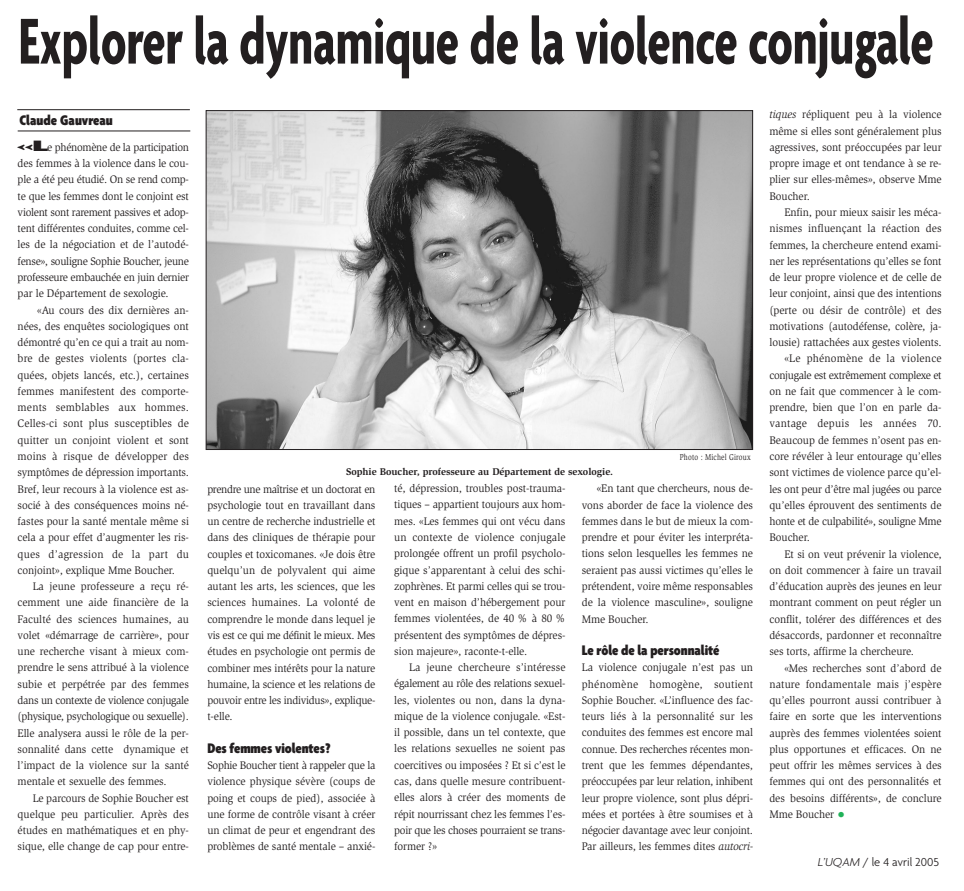
<style>
.page{position:relative;width:964px;height:891px;background:#fff}
.page>*{position:absolute;margin:0;border:0;box-sizing:border-box;transform-origin:0 0}
.t1{font:700 condensed 70px "Agenda";color:#231f20;scale:.8 1}
.t2{font:900 condensed 15px "Agenda";letter-spacing:-.005em;color:#231f20}
.t3{font:300 12.5px "Agenda";color:#231f20}
.t4{font:11.25px/16.2px "Slimbach";letter-spacing:-.005em;color:#231f20;text-align:justify;scale:.95 1}
.t5{font:11.25px "Slimbach";letter-spacing:.02em;color:#231f20;scale:.95 1}
.t6{font:11.25px "Slimbach";letter-spacing:-.03em;color:#231f20;scale:.95 1}
.t7{font:11.25px "Slimbach";letter-spacing:.015em;color:#231f20;scale:.95 1}
.t8{font:700 10px "Slimbach";color:#231f20}
.t9{font:8.75px "Slimbach";letter-spacing:.025em;color:#231f20;scale:.8 1}
.s1{font-family:"Agenda";font-weight:900;font-stretch:condensed;font-size:16.25px}
.s2{font-style:italic}
.s3{font-size:15px;color:#21b259}
</style>
<div class="page">
<img style="left:208px;top:112px;width:542px;height:335px">
<hr style="left:17px;top:109px;width:173px;height:1px;background:#231f20">
<hr style="left:18px;top:131px;width:172px;height:1px;background:#231f20">
<h1 class="t1" style="left:19px;top:15px;width:1145px">Explorer la dynamique de la violence conjugale</h1>
<h2 class="t2" style="left:19px;top:115px;width:95px">Claude Gauvreau</h2>
<p class="t4" style="left:18px;top:140px;width:182px"><span class="s1">«L</span>e phénomène de la participation des femmes à la violence dans le cou&shy;ple a été peu étudié. On se rend comp&shy;te que les femmes dont le conjoint est violent sont rarement passives et adop&shy;tent différentes conduites, comme cel&shy;les de la négociation et de l’autodé&shy;fense», souligne Sophie Boucher, jeune professeure embauchée en juin dernier par le Département de sexologie.</p>
<p class="t4" style="left:18px;top:302px;width:182px;text-indent:20px">«Au cours des dix dernières an&shy;nées, des enquêtes sociologiques ont démontré qu’en ce qui a trait au nom&shy;bre de gestes violents (portes cla&shy;quées, objets lancés, etc.), certaines femmes manifestent des comporte&shy;ments semblables aux hommes.<br>Celles-ci sont plus susceptibles de quitter un conjoint violent et sont moins à risque de développer des symptômes de dépression importants.<br>Bref, leur recours à la violence est as&shy;socié à des conséquences moins né&shy;fastes pour la santé mentale même si cela a pour effet d’augmenter les ris&shy;ques d’agression de la part du conjoint», explique Mme Boucher.</p>
<p class="t4" style="left:18px;top:578px;width:182px;text-indent:15px">La jeune professeure a reçu ré&shy;cemment une aide financière de la Faculté des sciences humaines, au volet «démarrage de carrière», pour une recherche visant à mieux com&shy;prendre le sens attribué à la violence subie et perpétrée par des femmes dans un contexte de violence conjugale (physique, psychologique ou sexuelle).<br>Elle analysera aussi le rôle de la per&shy;sonnalité dans cette dynamique et l’impact de la violence sur la santé mentale et sexuelle des femmes.</p>
<p class="t4" style="left:18px;top:790px;width:182px;text-indent:15px">Le parcours de Sophie Boucher est quelque peu particulier. Après des études en mathématiques et en phy&shy;sique, elle change de cap pour entre-</p>
<p class="t8" style="left:346px;top:467px;width:268px">Sophie Boucher, professeure au Département de sexologie.</p>
<p class="t9" style="left:679px;top:454px;width:90px">Photo : Michel Giroux</p>
<p class="t4" style="left:207px;top:481px;width:178px">prendre une maîtrise et un doctorat en psychologie tout en travaillant dans un centre de recherche industrielle et dans des cliniques de thérapie pour couples et toxicomanes. «Je dois être quelqu’un de polyvalent qui aime autant les arts, les sciences, que les sciences humaines. La volonté de comprendre le monde dans lequel je vis est ce qui me définit le mieux. Mes études en psychologie ont permis de combiner mes intérêts pour la nature humaine, la science et les relations de pouvoir entre les individus», explique&shy;t-elle.</p>
<h2 class="t2" style="left:207px;top:742px;width:125px">Des femmes violentes?</h2>
<p class="t4" style="left:207px;top:757px;width:178px">Sophie Boucher tient à rappeler que la violence physique sévère (coups de poing et coups de pied), associée à une forme de contrôle visant à créer un climat de peur et engendrant des problèmes de santé mentale – anxié-</p>
<p class="t4" style="left:394px;top:481px;width:182px">té, dépression, troubles post-trauma&shy;tiques – appartient toujours aux hom&shy;mes. «Les femmes qui ont vécu dans un contexte de violence conjugale prolongée offrent un profil psycholo&shy;gique s’apparentant à celui des schi&shy;zophrènes. Et parmi celles qui se trou&shy;vent en maison d’hébergement pour femmes violentées, de 40 % à 80 % présentent des symptômes de dépres&shy;sion majeure», raconte-t-elle.</p>
<p class="t4" style="left:394px;top:659px;width:182px;text-indent:15px">La jeune chercheure s’intéresse également au rôle des relations sexuel&shy;les, violentes ou non, dans la dyna&shy;mique de la violence conjugale. «Est&shy;il possible, dans un tel contexte, que les relations sexuelles ne soient pas coercitives ou imposées ? Et si c’est le cas, dans quelle mesure contribuent&shy;elles alors à créer des moments de répit nourrissant chez les femmes l’es&shy;poir que les choses pourraient se trans&shy;former ?»</p>
<p class="t4" style="left:581px;top:481px;width:182px;text-indent:15px">«En tant que chercheurs, nous de&shy;vons aborder de face la violence des femmes dans le but de mieux la com&shy;prendre et pour éviter les interpréta&shy;tions selon lesquelles les femmes ne seraient pas aussi victimes qu’elles le prétendent, voire même responsables de la violence masculine», souligne Mme Boucher.</p>
<h2 class="t2" style="left:581px;top:644px;width:139px">Le rôle de la personnalité</h2>
<p class="t4" style="left:581px;top:660px;width:182px">La violence conjugale n’est pas un phénomène homogène, soutient Sophie Boucher. «L’influence des fac&shy;teurs liés à la personnalité sur les conduites des femmes est encore mal connue. Des recherches récentes mon&shy;trent que les femmes dépendantes, préoccupées par leur relation, inhibent leur propre violence, sont plus dépri&shy;mées et portées à être soumises et à négocier davantage avec leur conjoint.<br>Par ailleurs, les femmes dites <span class="s2">autocri-</span></p>
<p class="t4" style="left:769px;top:107px;width:183px"><span class="s2">tiques</span> répliquent peu à la violence même si elles sont généralement plus agressives, sont préoccupées par leur propre image et ont tendance à se re&shy;plier sur elles-mêmes», observe Mme Boucher.</p>
<p class="t4" style="left:784px;top:205px;width:167px">Enfin, pour mieux saisir les méca-</p>
<p class="t4" style="left:769px;top:221px;width:183px">nismes influençant la réaction des</p>
<p class="t4" style="left:769px;top:237px;width:183px">femmes, la chercheure entend exami-</p>
<p class="t4" style="left:769px;top:253px;width:183px">ner les représentations qu’elles se font</p>
<p class="t4" style="left:769px;top:270px;width:183px">de leur propre violence et de celle de</p>
<p class="t4" style="left:769px;top:286px;width:183px">leur conjoint, ainsi que des intentions</p>
<p class="t4" style="left:769px;top:302px;width:183px">(perte ou désir de contrôle) et des</p>
<p class="t4" style="left:769px;top:318px;width:183px">motivations (autodéfense, colère, ja-</p>
<p class="t4" style="left:769px;top:335px;width:183px">lousie) rattachées aux gestes violents.</p>
<p class="t5" style="left:784px;top:354px;width:167px">«Le phénomène de la violence</p>
<p class="t6" style="left:769px;top:370px;width:183px">conjugale est extrêmement complexe et</p>
<p class="t4" style="left:769px;top:383px;width:183px">on ne fait que commencer à le com-</p>
<p class="t4" style="left:769px;top:400px;width:183px">prendre, bien que l’on en parle da-</p>
<p class="t5" style="left:769px;top:419px;width:183px">vantage depuis les années 70.</p>
<p class="t4" style="left:769px;top:432px;width:183px">Beaucoup de femmes n’osent pas en-</p>
<p class="t4" style="left:769px;top:448px;width:183px">core révéler à leur entourage qu’elles</p>
<p class="t4" style="left:769px;top:465px;width:183px">sont victimes de violence parce qu’el-</p>
<p class="t4" style="left:769px;top:481px;width:183px">les ont peur d’être mal jugées ou parce</p>
<p class="t4" style="left:769px;top:497px;width:183px">qu’elles éprouvent des sentiments de</p>
<p class="t4" style="left:769px;top:513px;width:183px">honte et de culpabilité», souligne Mme</p>
<p class="t4" style="left:769px;top:530px;width:44px">Boucher.</p>
<p class="t4" style="left:784px;top:546px;width:167px">Et si on veut prévenir la violence,</p>
<p class="t4" style="left:769px;top:562px;width:183px">on doit commencer à faire un travail</p>
<p class="t4" style="left:769px;top:578px;width:183px">d’éducation auprès des jeunes en leur</p>
<p class="t4" style="left:769px;top:595px;width:183px">montrant comment on peut régler un</p>
<p class="t4" style="left:769px;top:611px;width:183px">conflit, tolérer des différences et des</p>
<p class="t4" style="left:769px;top:627px;width:183px">désaccords, pardonner et reconnaître</p>
<p class="t4" style="left:769px;top:643px;width:154px">ses torts, affirme la chercheure.</p>
<p class="t4" style="left:784px;top:660px;width:167px">«Mes recherches sont d’abord de</p>
<p class="t7" style="left:769px;top:679px;width:183px">nature fondamentale mais j’espère</p>
<p class="t4" style="left:769px;top:692px;width:183px">qu’elles pourront aussi contribuer à</p>
<p class="t4" style="left:769px;top:708px;width:183px">faire en sorte que les interventions</p>
<p class="t4" style="left:769px;top:725px;width:183px">auprès des femmes violentées soient</p>
<p class="t4" style="left:769px;top:741px;width:183px">plus opportunes et efficaces. On ne</p>
<p class="t4" style="left:769px;top:757px;width:183px">peut offrir les mêmes services à des</p>
<p class="t4" style="left:769px;top:773px;width:183px">femmes qui ont des personnalités et</p>
<p class="t4" style="left:769px;top:790px;width:183px">des besoins différents», de conclure</p>
<p class="t4" style="left:769px;top:806px;width:81px">Mme Boucher <span class="s3">•</span></p>
<p class="t3" style="left:817px;top:856px;width:123px"><span class="s2">L’UQAM</span> / le 4 avril 2005</p>
</div>
